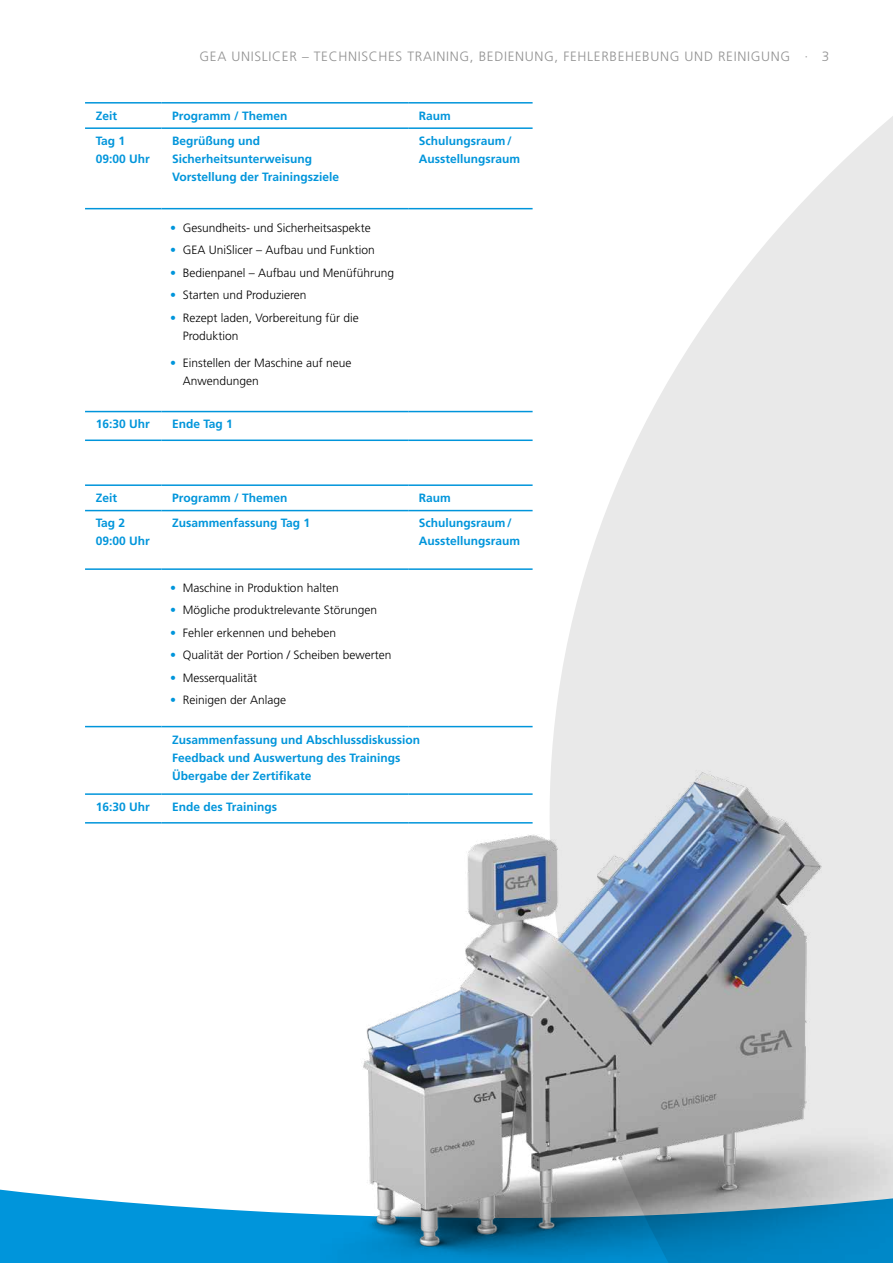
<style>
.page{position:relative;width:893px;height:1263px;background:#fff}
.page>*{position:absolute;margin:0;border:0;box-sizing:border-box;transform-origin:0 0}
.t1{font:300 13.5px "Frutiger LT";letter-spacing:.05em;color:#929292}
.t2{font:300 12px/18px "Frutiger LT";color:#000}
.t3{font:700 12px/18px "Frutiger LT";color:#0095db}
.s1{color:#0095db}
</style>
<div class="page">
<svg style="left:0;top:1189px;width:321px;height:74px;fill:#0095db"></svg>
<svg style="left:551px;top:116px;width:342px;height:649px;fill:#e9e9e9"></svg>
<hr style="left:85px;top:102px;width:77px;height:2px;background:#0095db">
<hr style="left:162px;top:102px;width:246px;height:2px;background:#0095db">
<hr style="left:408px;top:102px;width:125px;height:2px;background:#0095db">
<hr style="left:85px;top:127px;width:77px;height:2px;background:#0095db">
<hr style="left:162px;top:127px;width:246px;height:2px;background:#0095db">
<hr style="left:408px;top:127px;width:125px;height:2px;background:#0095db">
<hr style="left:85px;top:208px;width:77px;height:1px;background:#0095db">
<hr style="left:162px;top:208px;width:246px;height:1px;background:#0095db">
<hr style="left:408px;top:208px;width:125px;height:1px;background:#0095db">
<hr style="left:85px;top:411px;width:77px;height:1px;background:#0095db">
<hr style="left:162px;top:411px;width:246px;height:1px;background:#0095db">
<hr style="left:408px;top:411px;width:125px;height:1px;background:#0095db">
<hr style="left:85px;top:439px;width:77px;height:2px;background:#0095db">
<hr style="left:162px;top:439px;width:246px;height:2px;background:#0095db">
<hr style="left:408px;top:439px;width:125px;height:2px;background:#0095db">
<hr style="left:85px;top:484px;width:77px;height:2px;background:#0095db">
<hr style="left:162px;top:484px;width:246px;height:2px;background:#0095db">
<hr style="left:408px;top:484px;width:125px;height:2px;background:#0095db">
<hr style="left:85px;top:510px;width:77px;height:1px;background:#0095db">
<hr style="left:162px;top:510px;width:246px;height:1px;background:#0095db">
<hr style="left:408px;top:510px;width:125px;height:1px;background:#0095db">
<hr style="left:85px;top:568px;width:77px;height:2px;background:#0095db">
<hr style="left:162px;top:568px;width:246px;height:2px;background:#0095db">
<hr style="left:408px;top:568px;width:125px;height:2px;background:#0095db">
<hr style="left:85px;top:726px;width:77px;height:1px;background:#0095db">
<hr style="left:162px;top:726px;width:246px;height:1px;background:#0095db">
<hr style="left:408px;top:726px;width:125px;height:1px;background:#0095db">
<hr style="left:85px;top:793px;width:77px;height:2px;background:#0095db">
<hr style="left:162px;top:793px;width:246px;height:2px;background:#0095db">
<hr style="left:85px;top:822px;width:77px;height:1px;background:#0095db">
<hr style="left:162px;top:822px;width:246px;height:1px;background:#0095db">
<img style="left:321px;top:765px;width:572px;height:498px">
<p class="t1" style="left:200px;top:49px;width:631px">GEA UNISLICER – TECHNISCHES TRAINING, BEDIENUNG, FEHLERBEHEBUNG UND REINIGUNG · 3</p>
<p class="t3" style="left:96px;top:107px;width:23px">Zeit</p>
<p class="t3" style="left:172px;top:107px;width:117px">Programm / Themen</p>
<p class="t3" style="left:419px;top:107px;width:34px">Raum</p>
<p class="t3" style="left:96px;top:132px;width:56px">Tag 1<br>09:00 Uhr</p>
<p class="t3" style="left:172px;top:132px;width:168px">Begrüßung und<br>Sicherheitsunterweisung<br>Vorstellung der Trainingsziele</p>
<p class="t3" style="left:419px;top:132px;width:103px">Schulungsraum/<br>Ausstellungsraum</p>
<p class="t2" style="left:170px;top:219px;width:202px"><span class="s1">•</span> Gesundheits- und Sicherheitsaspekte</p>
<p class="t2" style="left:170px;top:241px;width:206px"><span class="s1">•</span> GEA UniSlicer – Aufbau und Funktion</p>
<p class="t2" style="left:170px;top:264px;width:226px"><span class="s1">•</span> Bedienpanel – Aufbau und Menüführung</p>
<p class="t2" style="left:170px;top:286px;width:138px"><span class="s1">•</span> Starten und Produzieren</p>
<p class="t2" style="left:183px;top:309px;width:177px;text-indent:-13px"><span class="s1">•</span> Rezept laden, Vorbereitung für die<br>Produktion</p>
<p class="t2" style="left:183px;top:354px;width:170px;text-indent:-13px"><span class="s1">•</span> Einstellen der Maschine auf neue<br>Anwendungen</p>
<p class="t3" style="left:96px;top:415px;width:56px">16:30 Uhr</p>
<p class="t3" style="left:172px;top:415px;width:62px">Ende Tag 1</p>
<p class="t3" style="left:96px;top:489px;width:23px">Zeit</p>
<p class="t3" style="left:172px;top:489px;width:117px">Programm / Themen</p>
<p class="t3" style="left:419px;top:489px;width:34px">Raum</p>
<p class="t3" style="left:96px;top:514px;width:56px">Tag 2<br>09:00 Uhr</p>
<p class="t3" style="left:172px;top:514px;width:140px">Zusammenfassung Tag 1</p>
<p class="t3" style="left:419px;top:514px;width:103px">Schulungsraum/<br>Ausstellungsraum</p>
<p class="t2" style="left:170px;top:579px;width:170px"><span class="s1">•</span> Maschine in Produktion halten</p>
<p class="t2" style="left:170px;top:601px;width:209px"><span class="s1">•</span> Mögliche produktrelevante Störungen</p>
<p class="t2" style="left:170px;top:624px;width:168px"><span class="s1">•</span> Fehler erkennen und beheben</p>
<p class="t2" style="left:170px;top:646px;width:223px"><span class="s1">•</span> Qualität der Portion / Scheiben bewerten</p>
<p class="t2" style="left:170px;top:669px;width:89px"><span class="s1">•</span> Messerqualität</p>
<p class="t2" style="left:170px;top:691px;width:118px"><span class="s1">•</span> Reinigen der Anlage</p>
<p class="t3" style="left:172px;top:730px;width:249px">Zusammenfassung und Abschlussdiskussion<br>Feedback und Auswertung des Trainings<br>Übergabe der Zertifikate</p>
<p class="t3" style="left:96px;top:798px;width:56px">16:30 Uhr</p>
<p class="t3" style="left:172px;top:798px;width:106px">Ende des Trainings</p>
</div>
